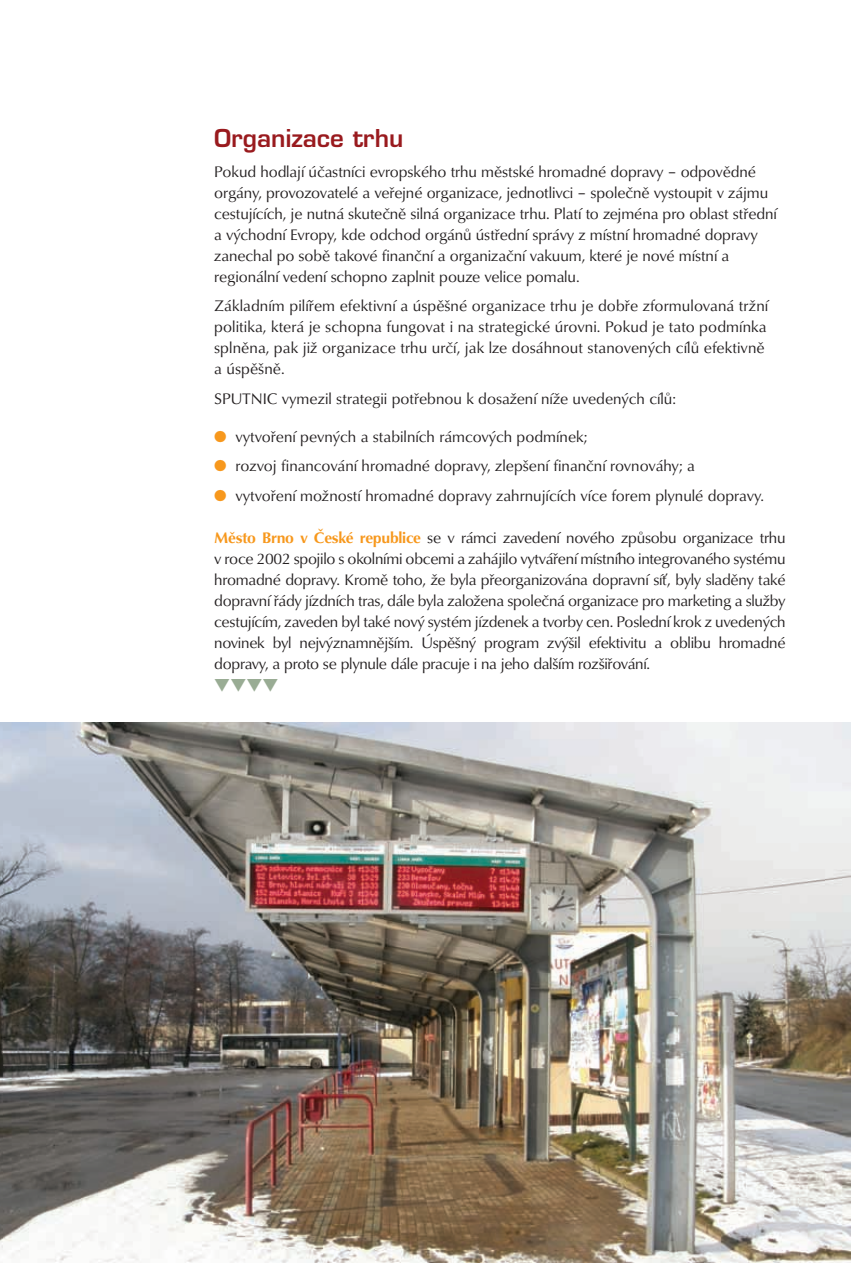
<style>
.page{position:relative;width:851px;height:1263px;background:#fff}
.page>*{position:absolute;margin:0;border:0;box-sizing:border-box;transform-origin:0 0}
.t1{font:600 24px "Eurostile LTCE";color:#991a1e}
.t2{font:18px "Zapf Dingbats ITC";color:#99ac94}
.t3{font:15.75px/21px "URW Classico TCE";letter-spacing:-.005em;color:#231f20}
.s1{color:#f7981d}
.s2{font-weight:700;color:#f7981d}
</style>
<div class="page">
<img style="left:0;top:723px;width:850px;height:540px">
<h1 class="t1" style="left:214px;top:129px;width:191px">Organizace trhu</h1>
<p class="t3" style="left:214px;top:161px;width:564px">Pokud hodlají účastníci evropského trhu městské hromadné dopravy – odpovědné orgány, provozovatelé a veřejné organizace, jednotlivci – společně vystoupit v zájmu cestujících, je nutná skutečně silná organizace trhu. Platí to zejména pro oblast střední a východní Evropy, kde odchod orgánů ústřední správy z místní hromadné dopravy zanechal po sobě takové finanční a organizační vakuum, které je nové místní a regionální vedení schopno zaplnit pouze velice pomalu.</p>
<p class="t3" style="left:214px;top:295px;width:555px">Základním pilířem efektivní a úspěšné organizace trhu je dobře zformulovaná tržní politika, která je schopna fungovat i na strategické úrovni. Pokud je tato podmínka splněna, pak již organizace trhu určí, jak lze dosáhnout stanovených cílů efektivně a úspěšně.</p>
<p class="t3" style="left:214px;top:388px;width:463px">SPUTNIC vymezil strategii potřebnou k dosažení níže uvedených cílů:</p>
<p class="t3" style="left:214px;top:426px;width:374px"><span class="s1">●</span> vytvoření pevných a stabilních rámcových podmínek;</p>
<p class="t3" style="left:214px;top:455px;width:482px"><span class="s1">●</span> rozvoj financování hromadné dopravy, zlepšení finanční rovnováhy; a</p>
<p class="t3" style="left:214px;top:485px;width:551px"><span class="s1">●</span> vytvoření možností hromadné dopravy zahrnujících více forem plynulé dopravy.</p>
<p class="t3" style="left:214px;top:527px;width:573px;text-align:justify"><span class="s2">Město Brno v České republice</span> se v rámci zavedení nového způsobu organizace trhu v roce 2002 spojilo s okolními obcemi a zahájilo vytváření místního integrovaného systému hromadné dopravy. Kromě toho, že byla přeorganizována dopravní síť, byly sladěny také dopravní řády jízdních tras, dále byla založena společná organizace pro marketing a služby cestujícím, zaveden byl také nový systém jízdenek a tvorby cen. Poslední krok z uvedených novinek byl nejvýznamnějším. Úspěšný program zvýšil efektivitu a oblibu hromadné dopravy, a proto se plynule dále pracuje i na jeho dalším rozšiřování.</p>
<p class="t2" style="left:278px;top:695px;width:66px;rotate:-180deg">▲▲▲▲</p>
</div>
